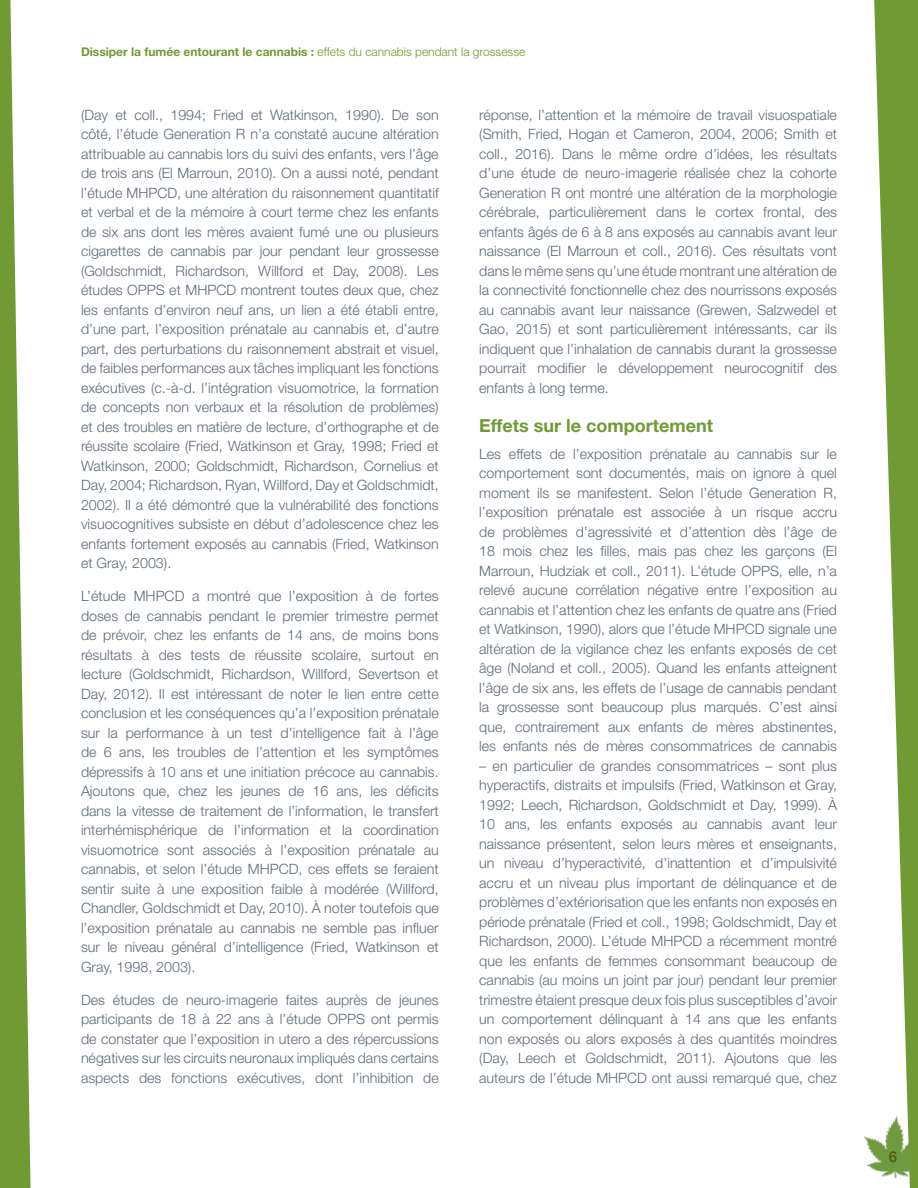
<style>
.page{position:relative;width:918px;height:1188px;background:#fff}
.page>*{position:absolute;margin:0;border:0;box-sizing:border-box;transform-origin:0 0}
.t1{font:700 18px "Helvetica Neue LT Std";color:#6f9a34}
.t2{font:500 15px "Helvetica Neue LT Std";color:#495b13}
.t3{font:300 14.25px/19.5px "Helvetica Neue LT Std";color:#5d6a78;text-align:justify}
.t4{font:700 12px "Helvetica Neue LT Std";color:#6f9a34}
.s1{font-weight:300}
</style>
<div class="page">
<img style="left:864px;top:1136px;width:8px;height:33px">
<svg style="left:872px;top:0;width:46px;height:1188px;fill:#6f9a34"></svg>
<svg style="left:0;top:0;width:31px;height:1188px"></svg>
<p class="t4" style="left:81px;top:44px;width:446px">Dissiper la fumée entourant le cannabis : <span class="s1">effets du cannabis pendant la grossesse</span></p>
<p class="t3" style="left:81px;top:104px;width:359px">(Day et coll., 1994; Fried et Watkinson, 1990). De son côté, l’étude Generation R n’a constaté aucune altération attribuable au cannabis lors du suivi des enfants, vers l’âge de trois ans (El Marroun, 2010). On a aussi noté, pendant l’étude MHPCD, une altération du raisonnement quantitatif et verbal et de la mémoire à court terme chez les enfants de six ans dont les mères avaient fumé une ou plusieurs cigarettes de cannabis par jour pendant leur grossesse (Goldschmidt, Richardson, Willford et Day, 2008). Les études OPPS et MHPCD montrent toutes deux que, chez les enfants d’environ neuf ans, un lien a été établi entre, d’une part, l’exposition prénatale au cannabis et, d’autre part, des perturbations du raisonnement abstrait et visuel, de faibles performances aux tâches impliquant les fonctions exécutives (c.-à-d. l’intégration visuomotrice, la formation de concepts non verbaux et la résolution de problèmes) et des troubles en matière de lecture, d’orthographe et de réussite scolaire (Fried, Watkinson et Gray, 1998; Fried et Watkinson, 2000; Goldschmidt, Richardson, Cornelius et Day, 2004; Richardson, Ryan, Willford, Day et Goldschmidt, 2002). Il a été démontré que la vulnérabilité des fonctions visuocognitives subsiste en début d’adolescence chez les enfants fortement exposés au cannabis (Fried, Watkinson et Gray, 2003).</p>
<p class="t3" style="left:81px;top:586px;width:359px">L’étude MHPCD a montré que l’exposition à de fortes doses de cannabis pendant le premier trimestre permet de prévoir, chez les enfants de 14 ans, de moins bons résultats à des tests de réussite scolaire, surtout en lecture (Goldschmidt, Richardson, Willford, Severtson et Day, 2012). Il est intéressant de noter le lien entre cette conclusion et les conséquences qu’a l’exposition prénatale sur la performance à un test d’intelligence fait à l’âge de 6 ans, les troubles de l’attention et les symptômes dépressifs à 10 ans et une initiation précoce au cannabis.<br>Ajoutons que, chez les jeunes de 16 ans, les déficits dans la vitesse de traitement de l’information, le transfert interhémisphérique de l’information et la coordination visuomotrice sont associés à l’exposition prénatale au cannabis, et selon l’étude MHPCD, ces effets se feraient sentir suite à une exposition faible à modérée (Willford, Chandler, Goldschmidt et Day, 2010). À noter toutefois que l’exposition prénatale au cannabis ne semble pas influer sur le niveau général d’intelligence (Fried, Watkinson et Gray, 1998, 2003).</p>
<p class="t3" style="left:81px;top:989px;width:359px">Des études de neuro-imagerie faites auprès de jeunes participants de 18 à 22 ans à l’étude OPPS ont permis de constater que l’exposition in utero a des répercussions négatives sur les circuits neuronaux impliqués dans certains aspects des fonctions exécutives, dont l’inhibition de</p>
<p class="t3" style="left:479px;top:104px;width:359px">réponse, l’attention et la mémoire de travail visuospatiale (Smith, Fried, Hogan et Cameron, 2004, 2006; Smith et coll., 2016). Dans le même ordre d’idées, les résultats d’une étude de neuro-imagerie réalisée chez la cohorte Generation R ont montré une altération de la morphologie cérébrale, particulièrement dans le cortex frontal, des enfants âgés de 6 à 8 ans exposés au cannabis avant leur naissance (El Marroun et coll., 2016). Ces résultats vont dans le même sens qu’une étude montrant une altération de la connectivité fonctionnelle chez des nourrissons exposés au cannabis avant leur naissance (Grewen, Salzwedel et Gao, 2015) et sont particulièrement intéressants, car ils indiquent que l’inhalation de cannabis durant la grossesse pourrait modifier le développement neurocognitif des enfants à long terme.</p>
<p class="t1" style="left:479px;top:415px;width:235px">Effets sur le comportement</p>
<p class="t3" style="left:479px;top:443px;width:359px">Les effets de l’exposition prénatale au cannabis sur le comportement sont documentés, mais on ignore à quel moment ils se manifestent. Selon l’étude Generation R, l’exposition prénatale est associée à un risque accru de problèmes d’agressivité et d’attention dès l’âge de 18 mois chez les filles, mais pas chez les garçons (El Marroun, Hudziak et coll., 2011). L’étude OPPS, elle, n’a relevé aucune corrélation négative entre l’exposition au cannabis et l’attention chez les enfants de quatre ans (Fried et Watkinson, 1990), alors que l’étude MHPCD signale une altération de la vigilance chez les enfants exposés de cet âge (Noland et coll., 2005). Quand les enfants atteignent l’âge de six ans, les effets de l’usage de cannabis pendant la grossesse sont beaucoup plus marqués. C’est ainsi que, contrairement aux enfants de mères abstinentes, les enfants nés de mères consommatrices de cannabis</p>
<p class="t3" style="left:479px;top:755px;width:359px">– en particulier de grandes consommatrices – sont plus hyperactifs, distraits et impulsifs (Fried, Watkinson et Gray, 1992; Leech, Richardson, Goldschmidt et Day, 1999). À 10 ans, les enfants exposés au cannabis avant leur naissance présentent, selon leurs mères et enseignants, un niveau d’hyperactivité, d’inattention et d’impulsivité accru et un niveau plus important de délinquance et de problèmes d’extériorisation que les enfants non exposés en période prénatale (Fried et coll., 1998; Goldschmidt, Day et Richardson, 2000). L’étude MHPCD a récemment montré que les enfants de femmes consommant beaucoup de cannabis (au moins un joint par jour) pendant leur premier trimestre étaient presque deux fois plus susceptibles d’avoir un comportement délinquant à 14 ans que les enfants non exposés ou alors exposés à des quantités moindres (Day, Leech et Goldschmidt, 2011). Ajoutons que les auteurs de l’étude MHPCD ont aussi remarqué que, chez</p>
<p class="t2" style="left:889px;top:1148px;width:10px">6</p>
</div>
